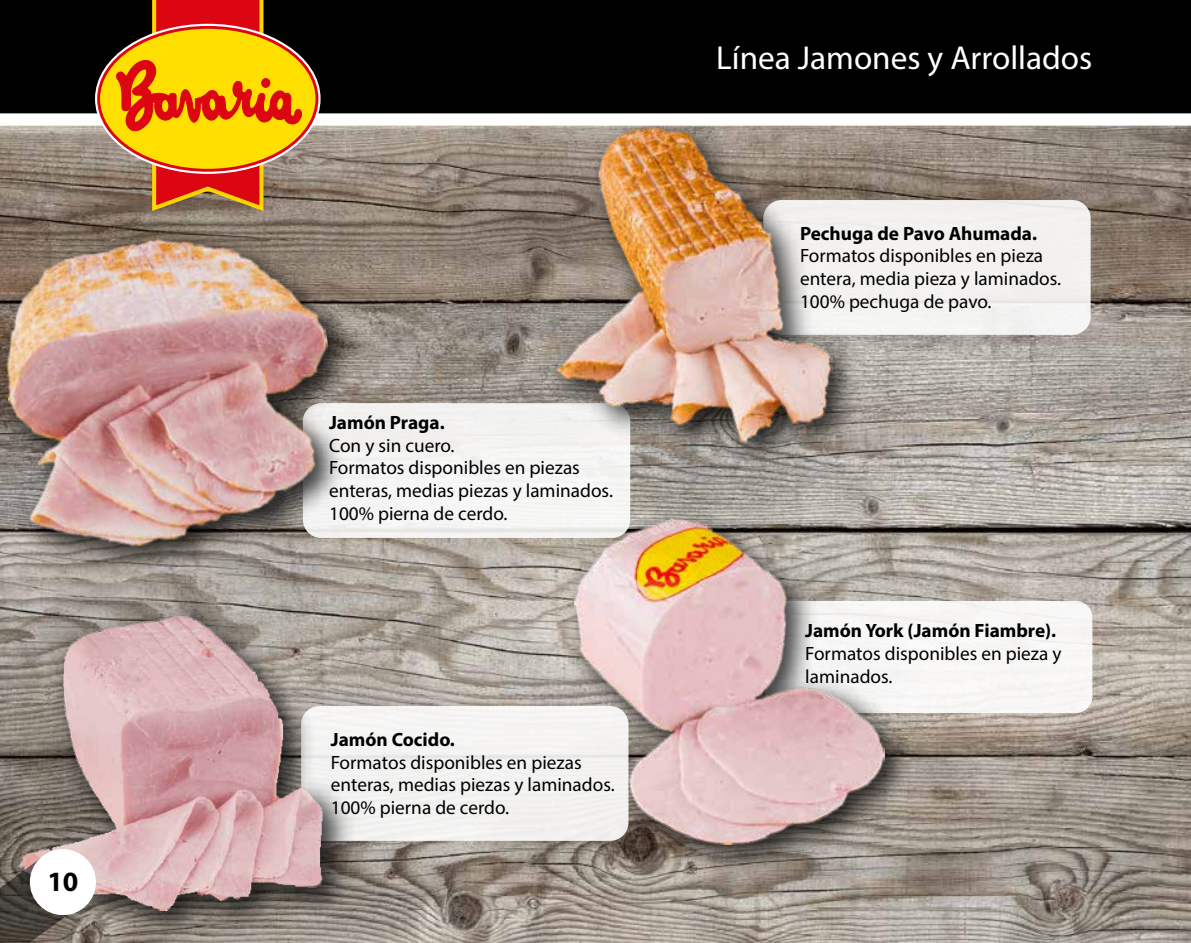
<style>
.page{position:relative;width:1191px;height:943px;background:#fff}
.page>*{position:absolute;margin:0;border:0;box-sizing:border-box;transform-origin:0 0}
.t1{font:33.25px "Myriad Pro";color:#fff}
.t2{font:700 28px "Myriad Pro";color:#000}
.t3{font:19.25px/22.8px "Myriad Pro";color:#000}
.t4{font:700 19.25px "Myriad Pro";color:#000}
</style>
<div class="page">
<img style="left:0;top:126px;width:1191px;height:817px">
<div style="left:763px;top:200px;width:327px;height:135px;background:#f3f2f0;border-radius:18px"></div>
<div style="left:765px;top:601px;width:327px;height:112px;background:#f8f7f6;border-radius:17px"></div>
<img style="left:553px;top:497px;width:371px;height:387px">
<img style="left:574px;top:518px;width:310px;height:326px">
<div style="left:303px;top:403px;width:327px;height:135px;background:#f5f4f3;border-radius:18px"></div>
<img style="left:534px;top:126px;width:337px;height:357px">
<img style="left:555px;top:126px;width:277px;height:317px">
<div style="left:301px;top:706px;width:327px;height:134px;background:#f3f3f2;border-radius:18px"></div>
<img style="left:0;top:219px;width:366px;height:366px">
<img style="left:0;top:219px;width:351px;height:341px">
<img style="left:0;top:595px;width:364px;height:348px">
<img style="left:18px;top:616px;width:307px;height:294px">
<svg style="left:0;top:853px;width:86px;height:89px;background:#5f564f"></svg>
<div style="left:30px;top:849px;width:66px;height:66px;background:#fff;border-radius:50%"></div>
<div style="left:0;top:0;width:1191px;height:119px;background:#000"></div>
<div style="left:0;top:113px;width:1191px;height:13px;background:#fff"></div>
<svg style="left:99px;top:27px;width:218px;height:143px;background:#fac202"></svg>
<svg style="left:116px;top:0;width:186px;height:214px;background:#cf811a"></svg>
<h2 class="t2" style="left:47px;top:863px;width:33px">10</h2>
<p class="t4" style="left:329px;top:410px;width:117px">Jamón Praga.</p>
<p class="t3" style="left:329px;top:433px;width:285px">Con y sin cuero.<br>Formatos disponibles en piezas enteras, medias piezas y laminados.<br>100% pierna de cerdo.</p>
<p class="t4" style="left:331px;top:726px;width:125px">Jamón Cocido.</p>
<p class="t3" style="left:331px;top:750px;width:285px">Formatos disponibles en piezas enteras, medias piezas y laminados.<br>100% pierna de cerdo.</p>
<h1 class="t1" style="left:716px;top:38px;width:377px">Línea Jamones y Arrollados</h1>
<p class="t4" style="left:800px;top:221px;width:238px">Pechuga de Pavo Ahumada.</p>
<p class="t3" style="left:800px;top:244px;width:263px">Formatos disponibles en pieza entera, media pieza y laminados.<br>100% pechuga de pavo.</p>
<p class="t4" style="left:805px;top:618px;width:252px">Jamón York (Jamón Fiambre).</p>
<p class="t3" style="left:805px;top:641px;width:258px">Formatos disponibles en pieza y laminados.</p>
</div>
